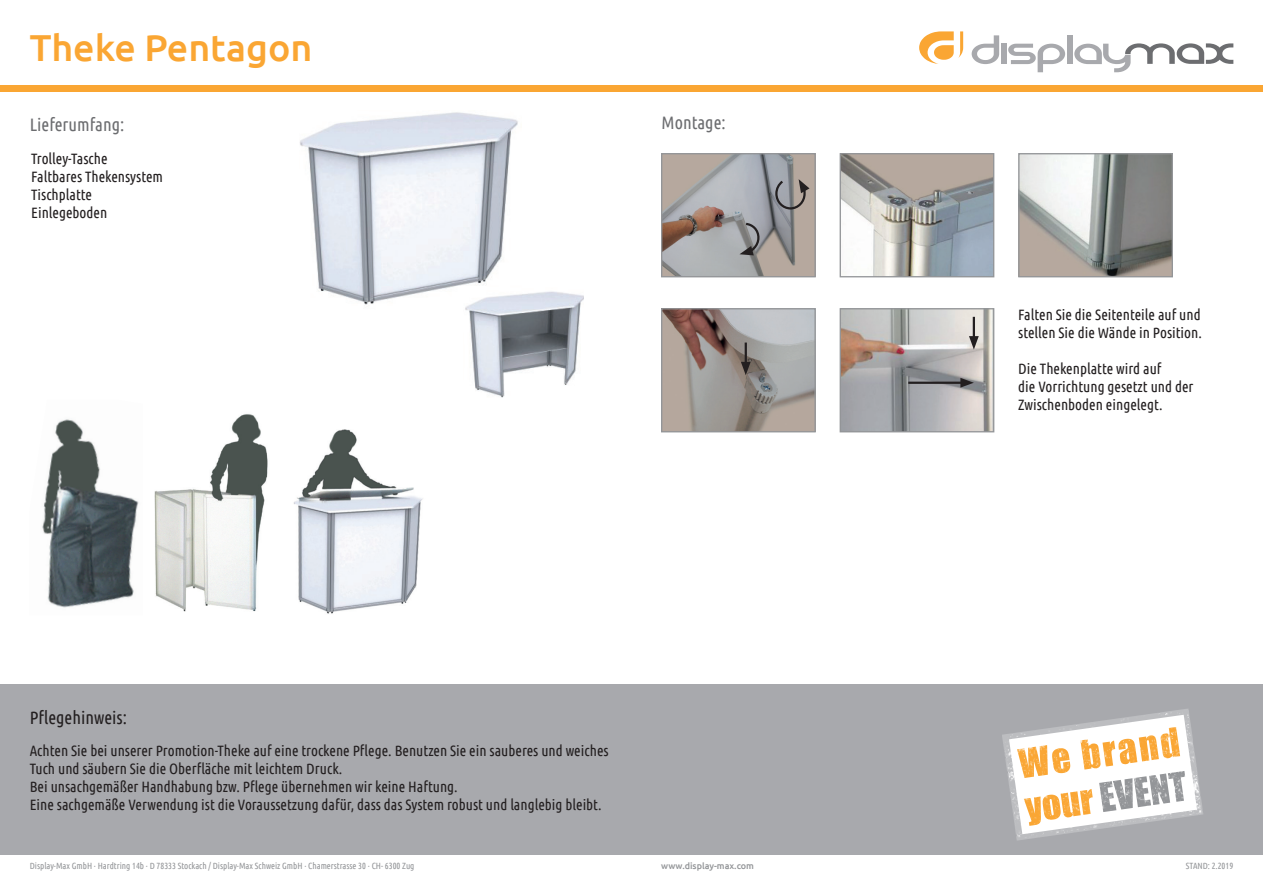
<style>
.page{position:relative;width:1263px;height:893px;background:#fff}
.page>*{position:absolute;margin:0;border:0;box-sizing:border-box;transform-origin:0 0}
.t1{font:500 37.5px "Ubuntu";color:#faa633}
.t2{font:18px "Ubuntu Condensed";color:#6c6d70}
.t3{font:18px "Ubuntu Condensed";color:#231f20}
.t4{font:15px/18px "Ubuntu Condensed";color:#231f20}
.t5{font:9px "Ubuntu Condensed";color:#939598}
.t6{font:500 9px "Ubuntu";color:#939598}
</style>
<div class="page">
<div style="left:0;top:684px;width:1263px;height:170px;background:#a8a9ad"></div>
<img style="left:1002px;top:709px;width:201px;height:131px">
<div style="left:0;top:85px;width:1263px;height:6px;background:#faa633"></div>
<svg style="left:972px;top:35px;width:27px;height:29px"></svg>
<div style="left:1001px;top:44px;width:5px;height:20px;background:#a8a9ad"></div>
<svg style="left:1008px;top:44px;width:57px;height:28px"></svg>
<div style="left:1067px;top:35px;width:5px;height:29px;background:#a8a9ad"></div>
<svg style="left:1074px;top:43px;width:159px;height:29px"></svg>
<svg style="left:919px;top:31px;width:44px;height:33px"></svg>
<img style="left:300px;top:112px;width:283px;height:285px">
<img style="left:663px;top:155px;width:151px;height:120px">
<div style="left:661px;top:153px;width:155px;height:124px;border:1px solid #939598"></div>
<img style="left:663px;top:310px;width:151px;height:120px">
<div style="left:661px;top:308px;width:155px;height:124px;border:1px solid #939598"></div>
<img style="left:842px;top:155px;width:150px;height:120px">
<div style="left:840px;top:153px;width:154px;height:124px;border:1px solid #939598"></div>
<img style="left:842px;top:310px;width:150px;height:120px">
<div style="left:840px;top:308px;width:154px;height:124px;border:1px solid #939598"></div>
<img style="left:1020px;top:155px;width:151px;height:120px">
<div style="left:1018px;top:153px;width:155px;height:124px;border:1px solid #939598"></div>
<svg style="left:774px;top:178px;width:35px;height:33px"></svg>
<hr style="left:745px;top:343px;width:2px;height:23px;background:#231f20">
<svg style="left:741px;top:362px;width:10px;height:13px"></svg>
<hr style="left:973px;top:317px;width:2px;height:23px;background:#231f20">
<svg style="left:969px;top:336px;width:10px;height:14px"></svg>
<hr style="left:908px;top:382px;width:56px;height:2px;background:#231f20">
<svg style="left:960px;top:378px;width:14px;height:10px"></svg>
<svg style="left:739px;top:221px;width:24px;height:34px"></svg>
<img style="left:42px;top:419px;width:97px;height:189px">
<img style="left:154px;top:414px;width:269px;height:200px">
<h1 class="t1" style="left:30px;top:23px;width:284px">Theke Pentagon</h1>
<p class="t2" style="left:30px;top:113px;width:96px">Lieferumfang:</p>
<p class="t2" style="left:662px;top:111px;width:66px">Montage:</p>
<p class="t4" style="left:31px;top:149px;width:133px">Trolley-Tasche<br>Faltbares Thekensystem<br>Tischplatte<br>Einlegeboden</p>
<p class="t3" style="left:30px;top:706px;width:99px">Pflegehinweis:</p>
<p class="t4" style="left:30px;top:741px;width:580px">Achten Sie bei unserer Promotion-Theke auf eine trockene Pflege. Benutzen Sie ein sauberes und weiches Tuch und säubern Sie die Oberfläche mit leichtem Druck.<br>Bei unsachgemäßer Handhabung bzw. Pflege übernehmen wir keine Haftung.<br>Eine sachgemäße Verwendung ist die Voraussetzung dafür, dass das System robust und langlebig bleibt.</p>
<p class="t4" style="left:1018px;top:305px;width:185px">Falten Sie die Seitenteile auf und stellen Sie die Wände in Position.</p>
<p class="t4" style="left:1018px;top:359px;width:177px">Die Thekenplatte wird auf<br>die Vorrichtung gesetzt und der<br>Zwischenboden eingelegt.</p>
<p class="t5" style="left:30px;top:860px;width:386px">Display-Max GmbH · Hardtring 14b · D 78333 Stockach / Display-Max Schweiz GmbH · Chamerstrasse 30 ∙ CH- 6300 Zug</p>
<p class="t6" style="left:661px;top:860px;width:94px">www.display-max.com</p>
<p class="t5" style="left:1186px;top:860px;width:49px">STAND: 2.2019</p>
</div>
